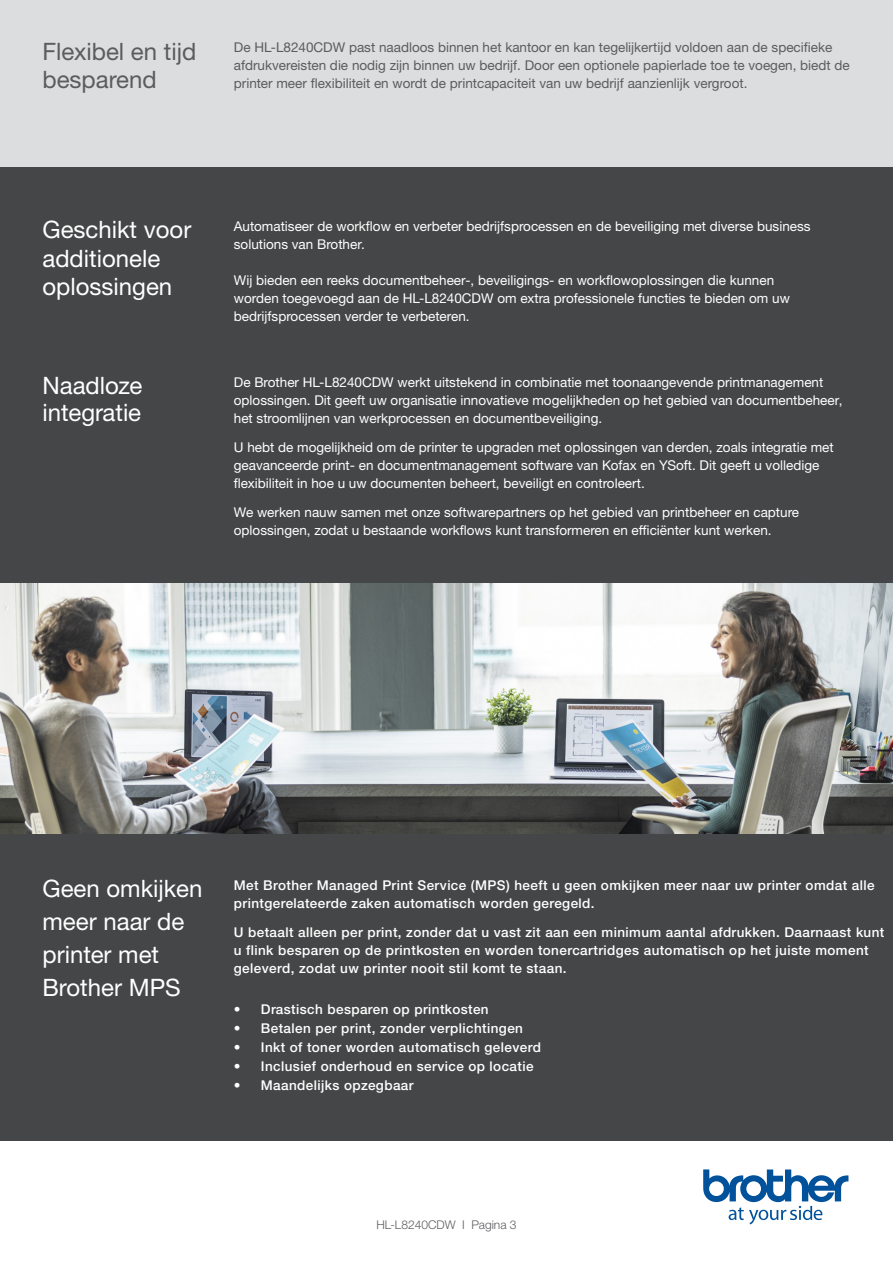
<style>
.page{position:relative;width:893px;height:1263px;background:#fff}
.page>*{position:absolute;margin:0;border:0;box-sizing:border-box;transform-origin:0 0}
.t1{font:24px/33px "Helvetica Neue LTW1 G";color:#fff}
.t2{font:24px/28.5px "Helvetica Neue LTW1 G";color:#5c5c5f}
.t3{font:13.5px/18px "Helvetica Neue LTW1 G";color:#fff}
.t4{font:500 13.5px/18px "Helvetica Neue LTW1 G";letter-spacing:.03em;color:#fff}
.Body{font:13.5px/18px "Helvetica Neue LTW1 G";color:#5c5c5f}
.Body-2{font:300 12px "Helvetica Neue LTW1 G";color:#5c5c5f}
</style>
<div class="page">
<div style="left:0;top:167px;width:893px;height:974px;background:#454647"></div>
<svg style="left:703px;top:1169px;width:145px;height:55px"></svg>
<div style="left:0;top:0;width:893px;height:167px;background:#dcdddf"></div>
<img style="left:0;top:584px;width:893px;height:250px">
<p class="t2" style="left:43px;top:37px;width:155px">Flexibel en tijd besparend</p>
<p class="Body" style="left:234px;top:38px;width:617px">De HL-L8240CDW past naadloos binnen het kantoor en kan tegelijkertijd voldoen aan de specifieke afdrukvereisten die nodig zijn binnen uw bedrijf. Door een optionele papierlade toe te voegen, biedt de printer meer flexibiliteit en wordt de printcapaciteit van uw bedrijf aanzienlijk vergroot.</p>
<p class="t1" style="left:43px;top:215px;width:150px;line-height:28.5px">Geschikt voor additionele oplossingen</p>
<p class="t3" style="left:234px;top:217px;width:578px">Automatiseer de workflow en verbeter bedrijfsprocessen en de beveiliging met diverse business solutions van Brother.</p>
<p class="t3" style="left:234px;top:271px;width:558px">Wij bieden een reeks documentbeheer-, beveiligings- en workflowoplossingen die kunnen worden toegevoegd aan de HL-L8240CDW om extra professionele functies te bieden om uw bedrijfsprocessen verder te verbeteren.</p>
<p class="t1" style="left:43px;top:372px;width:101px;line-height:27px">Naadloze integratie</p>
<p class="t3" style="left:234px;top:373px;width:610px">De Brother HL-L8240CDW werkt uitstekend in combinatie met toonaangevende printmanagement oplossingen. Dit geeft uw organisatie innovatieve mogelijkheden op het gebied van documentbeheer, het stroomlijnen van werkprocessen en documentbeveiliging.</p>
<p class="t3" style="left:234px;top:438px;width:601px">U hebt de mogelijkheid om de printer te upgraden met oplossingen van derden, zoals integratie met geavanceerde print- en documentmanagement software van Kofax en YSoft. Dit geeft u volledige flexibiliteit in hoe u uw documenten beheert, beveiligt en controleert.</p>
<p class="t3" style="left:234px;top:503px;width:567px">We werken nauw samen met onze softwarepartners op het gebied van printbeheer en capture oplossingen, zodat u bestaande workflows kunt transformeren en efficiënter kunt werken.</p>
<p class="t1" style="left:43px;top:872px;width:161px">Geen omkijken meer naar de printer met<br>Brother MPS</p>
<p class="t4" style="left:234px;top:876px;width:642px">Met Brother Managed Print Service (MPS) heeft u geen omkijken meer naar uw printer omdat alle printgerelateerde zaken automatisch worden geregeld.</p>
<p class="t4" style="left:234px;top:924px;width:652px">U betaalt alleen per print, zonder dat u vast zit aan een minimum aantal afdrukken. Daarnaast kunt u flink besparen op de printkosten en worden tonercartridges automatisch op het juiste moment geleverd, zodat uw printer nooit stil komt te staan.</p>
<p class="t4" style="left:234px;top:1000px;width:256px">• Drastisch besparen op printkosten</p>
<p class="t4" style="left:234px;top:1019px;width:291px">• Betalen per print, zonder verplichtingen</p>
<p class="t4" style="left:234px;top:1038px;width:309px">• Inkt of toner worden automatisch geleverd</p>
<p class="t4" style="left:234px;top:1057px;width:301px">• Inclusief onderhoud en service op locatie</p>
<p class="t4" style="left:234px;top:1076px;width:181px">• Maandelijks opzegbaar</p>
<p class="Body-2" style="left:376px;top:1217px;width:142px">HL-L8240CDW I Pagina 3</p>
</div>
